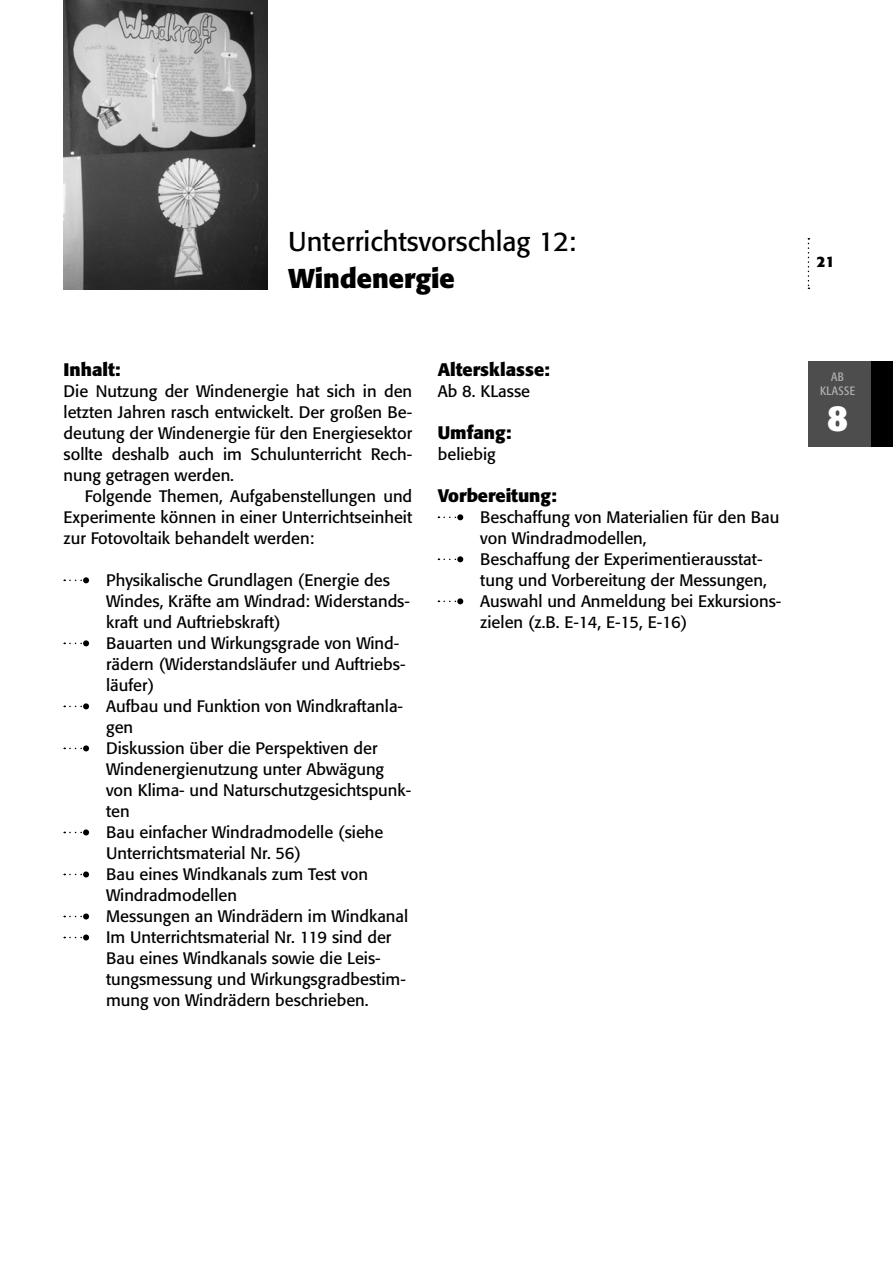
<style>
.page{position:relative;width:893px;height:1263px;background:#fff}
.page>*{position:absolute;margin:0;border:0;box-sizing:border-box;transform-origin:0 0}
.t1{font:700 36px "Formata";color:#fff}
.t2{font:27px "Formata";color:#000}
.t3{font:700 27px "Formata";color:#000}
.t4{font:700 18px "Formata";color:#000}
.t5{font:16.5px/21px "Formata";color:#000;text-align:justify}
.t6{font:700 15px "Formata";color:#000}
.t7{font:condensed 12px/13.5px "Formata";letter-spacing:.025em;color:#b2b2b2;text-align:center}
</style>
<div class="page">
<svg style="left:808px;top:238px;width:1px;height:51px"></svg>
<svg style="left:64px;top:577px;width:25px;height:6px"></svg>
<svg style="left:64px;top:640px;width:25px;height:6px"></svg>
<svg style="left:64px;top:703px;width:25px;height:6px"></svg>
<svg style="left:64px;top:745px;width:25px;height:6px"></svg>
<svg style="left:64px;top:829px;width:25px;height:6px"></svg>
<svg style="left:64px;top:871px;width:25px;height:6px"></svg>
<svg style="left:64px;top:913px;width:25px;height:6px"></svg>
<svg style="left:64px;top:934px;width:25px;height:6px"></svg>
<svg style="left:438px;top:514px;width:25px;height:6px"></svg>
<svg style="left:438px;top:556px;width:25px;height:6px"></svg>
<svg style="left:438px;top:598px;width:25px;height:6px"></svg>
<div style="left:808px;top:361px;width:85px;height:85px;background:#4d4d4d"></div>
<div style="left:871px;top:361px;width:22px;height:85px;background:#000"></div>
<img style="left:64px;top:0;width:203px;height:289px">
<h2 class="t2" style="left:288px;top:229px;width:289px">Unterrichtsvorschlag 12:</h2>
<h2 class="t3" style="left:288px;top:266px;width:168px">Windenergie</h2>
<p class="t4" style="left:64px;top:361px;width:59px">Inhalt:</p>
<p class="t5" style="left:64px;top:381px;width:350px">Die Nutzung der Windenergie hat sich in den letzten Jahren rasch entwickelt. Der großen Be&shy;deutung der Windenergie für den Energiesektor sollte deshalb auch im Schulunterricht Rech&shy;nung getragen werden.</p>
<p class="t5" style="left:64px;top:486px;width:350px;text-indent:21px">Folgende Themen, Aufgabenstellungen und Experimente können in einer Unterrichtseinheit zur Fotovoltaik behandelt werden:</p>
<p class="t5" style="left:106px;top:570px;width:307px;text-align:left">Physikalische Grundlagen (Energie des<br>Windes, Kräfte am Windrad: Widerstands&shy;kraft und Auftriebskraft)<br>Bauarten und Wirkungsgrade von Wind&shy;rädern (Widerstandsläufer und Auftriebs&shy;läufer)<br>Aufbau und Funktion von Windkraftanla&shy;gen<br>Diskussion über die Perspektiven der<br>Windenergienutzung unter Abwägung von Klima- und Naturschutzgesichtspunk&shy;ten<br>Bau einfacher Windradmodelle (siehe<br>Unterrichtsmaterial Nr. 56)<br>Bau eines Windkanals zum Test von<br>Windradmodellen<br>Messungen an Windrädern im Windkanal<br>Im Unterrichtsmaterial Nr. 119 sind der<br>Bau eines Windkanals sowie die Leis&shy;tungsmessung und Wirkungsgradbestim&shy;mung von Windrädern beschrieben.</p>
<p class="t4" style="left:438px;top:361px;width:114px">Altersklasse:</p>
<p class="t5" style="left:438px;top:381px;width:94px">Ab 8. KLasse</p>
<p class="t4" style="left:438px;top:424px;width:75px">Umfang:</p>
<p class="t5" style="left:438px;top:444px;width:60px">beliebig</p>
<p class="t4" style="left:438px;top:487px;width:120px">Vorbereitung:</p>
<p class="t5" style="left:480px;top:507px;width:303px;text-align:left">Beschaffung von Materialien für den Bau von Windradmodellen,<br>Beschaffung der Experimentierausstat&shy;tung und Vorbereitung der Messungen, Auswahl und Anmeldung bei Exkursions&shy;zielen (z.B. E-14, E-15, E-16)</p>
<p class="t6" style="left:817px;top:255px;width:19px">21</p>
<p class="t7" style="left:820px;top:371px;width:36px">AB<br>KLASSE</p>
<h1 class="t1" style="left:827px;top:402px;width:22px">8</h1>
</div>
